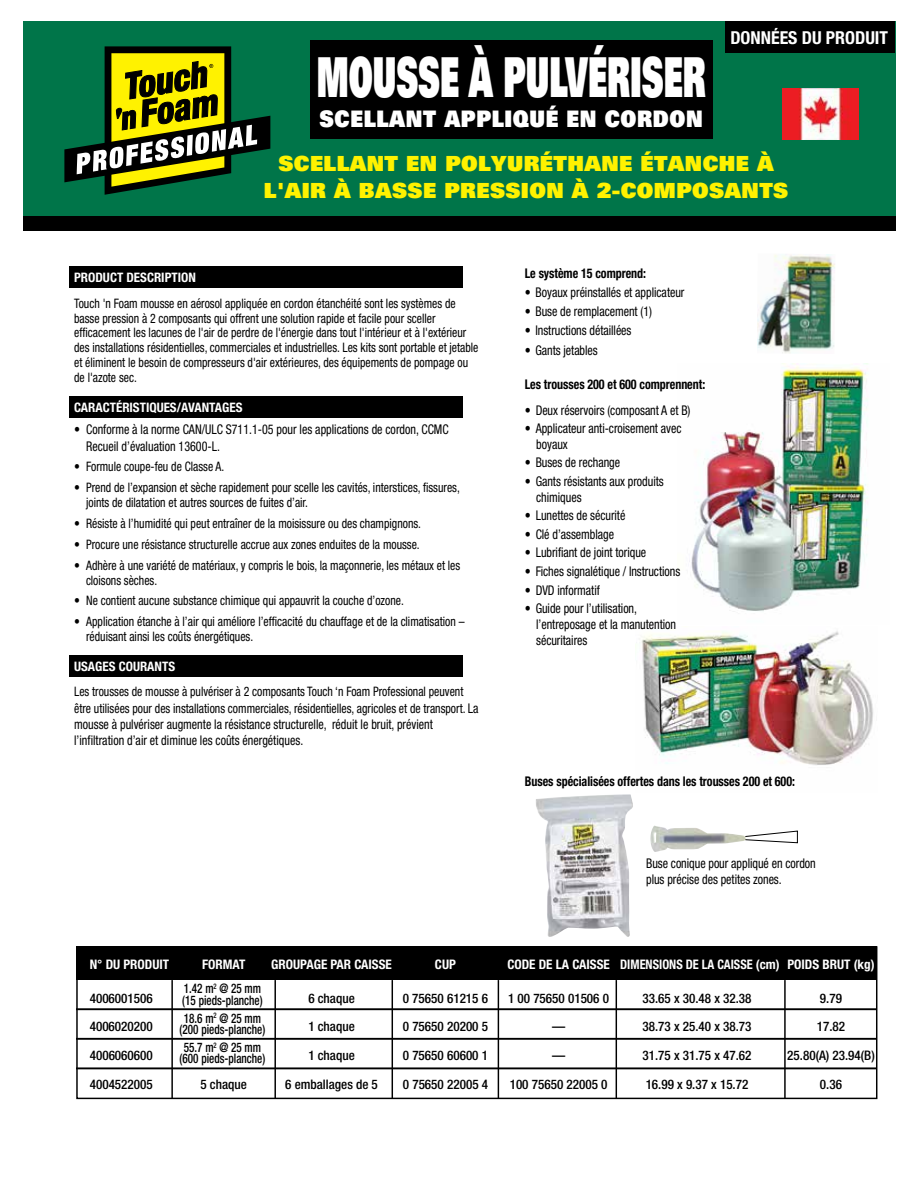
<style>
.page{position:relative;width:918px;height:1188px;background:#fff}
.page>*{position:absolute;margin:0;border:0;box-sizing:border-box;transform-origin:0 0}
.t1{font:55.05px "Univers LT Std X Black";color:#fff;scale:.55 1}
.t2{font:22.8px "Univers LT Std X Black";letter-spacing:.03em;color:#fff;scale:.88 1}
.t3{font:20.85px/26.8px "Univers LT Std X Black";letter-spacing:.02em;color:#fff200;text-align:center}
.t4{font:700 condensed 17.85px "Helvetica Neue";color:#fff}
.t5{font:condensed 13.35px/15.6px "Helvetica Neue";letter-spacing:-.005em;color:#000;scale:.9 1}
.t6{font:700 condensed 13.35px "Helvetica Neue";letter-spacing:-.005em;color:#000;scale:.9 1}
.t7{font:500 condensed 13.2px "Helvetica Neue";color:#000}
.t8{font:700 condensed 13.2px "Helvetica Neue";color:#fff}
.t9{font:500 condensed 13.2px/11.2px "Helvetica Neue";color:#000;text-align:center;scale:.85 1}
.t10{font:condensed 13.05px/14.9px "Helvetica Neue";color:#000;scale:.9 1}
.t11{font:700 condensed 13.05px "Helvetica Neue";color:#fff}
.s1{font-size:13.35px}
</style>
<div class="page">
<img style="left:689px;top:366px;width:179px;height:246px">
<img style="left:641px;top:631px;width:232px;height:134px">
<div style="left:23px;top:22px;width:872px;height:200px;background:#007549"></div>
<div style="left:23px;top:216px;width:872px;height:15px;background:#000"></div>
<div style="left:725px;top:22px;width:170px;height:31px;background:#000"></div>
<svg style="left:64px;top:46px;width:206px;height:221px"></svg>
<div style="left:69px;top:396px;width:394px;height:22px;background:#000"></div>
<div style="left:69px;top:656px;width:394px;height:21px;background:#000"></div>
<div style="left:69px;top:267px;width:394px;height:21px;background:#000"></div>
<img style="left:650px;top:826px;width:95px;height:26px">
<svg style="left:745px;top:830px;width:53px;height:14px"></svg>
<div style="left:77px;top:947px;width:800px;height:33px;background:#000"></div>
<div style="left:76px;top:946px;width:801px;height:153px;border:1px solid #000"></div>
<hr style="left:171px;top:980px;width:2px;height:118px;background:#000">
<hr style="left:274px;top:980px;width:2px;height:118px;background:#000">
<hr style="left:392px;top:980px;width:1px;height:118px;background:#000">
<hr style="left:498px;top:980px;width:1px;height:118px;background:#000">
<hr style="left:616px;top:980px;width:1px;height:118px;background:#000">
<hr style="left:784px;top:980px;width:2px;height:118px;background:#000">
<hr style="left:76px;top:1008px;width:800px;height:2px;background:#000">
<hr style="left:76px;top:1038px;width:800px;height:2px;background:#000">
<hr style="left:76px;top:1067px;width:800px;height:2px;background:#000">
<img style="left:536px;top:794px;width:97px;height:143px">
<img style="left:782px;top:89px;width:76px;height:50px">
<div style="left:310px;top:41px;width:403px;height:98px;background:#000"></div>
<img style="left:757px;top:254px;width:78px;height:99px">
<h1 class="t1" style="left:317px;top:41px;width:709px">MOUSSE À PULVÉRISER</h1>
<h2 class="t2" style="left:320px;top:104px;width:437px">SCELLANT APPLIQUÉ EN CORDON</h2>
<h3 class="t4" style="left:730px;top:27px;width:159px">DONNÉES DU PRODUIT</h3>
<h3 class="t3" style="left:264px;top:150px;width:526px">SCELLANT EN POLYURÉTHANE ÉTANCHE À<br>L'AIR À BASSE PRESSION À 2-COMPOSANTS</h3>
<p class="t11" style="left:74px;top:270px;width:123px">PRODUCT DESCRIPTION</p>
<p class="t10" style="left:74px;top:296px;width:451px">Touch 'n Foam mousse en aérosol appliquée en cordon étanchéité sont les systèmes de basse pression à 2 composants qui offrent une solution rapide et facile pour sceller efficacement les lacunes de l'air de perdre de l'énergie dans tout l'intérieur et à l'extérieur des installations résidentielles, commerciales et industrielles. Les kits sont portable et jetable et éliminent le besoin de compresseurs d'air extérieures, des équipements de pompage ou de l'azote sec.</p>
<p class="t11" style="left:74px;top:399px;width:170px">CARACTÉRISTIQUES/AVANTAGES</p>
<p class="t5" style="left:86px;top:421px;width:404px;line-height:16.4px;text-indent:-12px">• Conforme à la norme CAN/ULC S711.1-05 pour les applications de cordon, CCMC<br>Recueil d’évaluation 13600-L.</p>
<p class="t10" style="left:74px;top:459px;width:168px">• Formule coupe-feu de Classe A.</p>
<p class="t10" style="left:86px;top:480px;width:417px;text-indent:-12px">• Prend de l’expansion et sèche rapidement pour scelle les cavités, interstices, fissures, joints de dilatation et autres sources de fuites d’air.</p>
<p class="t10" style="left:74px;top:516px;width:387px">• Résiste à l’humidité qui peut entraîner de la moisissure ou des champignons.</p>
<p class="t10" style="left:74px;top:537px;width:386px">• Procure une résistance structurelle accrue aux zones enduites de la mousse.</p>
<p class="t10" style="left:86px;top:558px;width:417px;text-indent:-12px">• Adhère à une variété de matériaux, y compris le bois, la maçonnerie, les métaux et les cloisons sèches.</p>
<p class="t10" style="left:74px;top:593px;width:368px">• Ne contient aucune substance chimique qui appauvrit la couche d’ozone.</p>
<p class="t10" style="left:86px;top:614px;width:422px;text-indent:-12px">• Application étanche à l’air qui améliore l’efficacité du chauffage et de la climatisation – réduisant ainsi les coûts énergétiques.</p>
<p class="t11" style="left:74px;top:658px;width:102px">USAGES COURANTS</p>
<p class="t10" style="left:74px;top:683px;width:451px;line-height:16.4px">Les trousses de mousse à pulvériser à 2 composants Touch ‘n Foam Professional peuvent être utilisées pour des installations commerciales, résidentielles, agricoles et de transport. <span class="s1">La</span></p>
<p class="t5" style="left:74px;top:716px;width:400px;line-height:16.4px">mousse à pulvériser augmente la résistance structurelle, réduit le bruit, prévient l’infiltration d’air et diminue les coûts énergétiques.</p>
<p class="t6" style="left:525px;top:265px;width:136px">Le système 15 comprend:</p>
<p class="t5" style="left:525px;top:285px;width:179px">• Boyaux préinstallés et applicateur</p>
<p class="t5" style="left:525px;top:304px;width:143px">• Buse de remplacement (1)</p>
<p class="t5" style="left:525px;top:323px;width:120px">• Instructions détaillées</p>
<p class="t5" style="left:525px;top:342px;width:83px">• Gants jetables</p>
<p class="t6" style="left:525px;top:376px;width:202px">Les trousses 200 et 600 comprennent:</p>
<p class="t5" style="left:525px;top:402px;width:186px">• Deux réservoirs (composant A et B)</p>
<p class="t5" style="left:536px;top:421px;width:163px;text-indent:-11px">• Applicateur anti-croisement avec boyaux</p>
<p class="t5" style="left:525px;top:455px;width:107px">• Buses de rechange</p>
<p class="t5" style="left:536px;top:473px;width:143px;text-indent:-11px">• Gants résistants aux produits chimiques</p>
<p class="t5" style="left:525px;top:508px;width:113px">• Lunettes de sécurité</p>
<p class="t5" style="left:525px;top:526px;width:101px">• Clé d’assemblage</p>
<p class="t5" style="left:525px;top:545px;width:136px">• Lubrifiant de joint torique</p>
<p class="t5" style="left:525px;top:563px;width:174px">• Fiches signalétique / Instructions</p>
<p class="t5" style="left:525px;top:582px;width:85px">• DVD informatif</p>
<p class="t5" style="left:536px;top:601px;width:157px;text-indent:-11px">• Guide pour l’utilisation, l’entreposage et la manutention sécuritaires</p>
<p class="t6" style="left:525px;top:773px;width:302px">Buses spécialisées offertes dans les trousses 200 et 600:</p>
<p class="t5" style="left:646px;top:855px;width:190px">Buse conique pour appliqué en cordon plus précise des petites zones.</p>
<p class="t8" style="left:90px;top:956px;width:81px">N° DU PRODUIT</p>
<p class="t8" style="left:202px;top:956px;width:45px">FORMAT</p>
<p class="t8" style="left:271px;top:956px;width:122px">GROUPAGE PAR CAISSE</p>
<p class="t8" style="left:435px;top:956px;width:22px">CUP</p>
<p class="t8" style="left:507px;top:956px;width:369px">CODE DE LA CAISSE DIMENSIONS DE LA CAISSE (cm) POIDS BRUT (kg)</p>
<p class="t9" style="left:182px;top:983px;width:96px;text-align:left">1.42 m<sup>2</sup> @ 25 mm (15 pieds-planche)</p>
<p class="t9" style="left:180px;top:1012px;width:102px">18.6 m<sup>2</sup> @ 25 mm (200 pieds-planche)</p>
<p class="t9" style="left:180px;top:1041px;width:102px">55.7 m<sup>2</sup> @ 25 mm (600 pieds-planche)</p>
<p class="t7" style="left:90px;top:990px;width:65px">4006001506</p>
<p class="t7" style="left:308px;top:990px;width:48px">6 chaque</p>
<p class="t7" style="left:403px;top:990px;width:87px">0 75650 61215 6</p>
<p class="t7" style="left:508px;top:990px;width:103px">1 00 75650 01506 0</p>
<p class="t7" style="left:642px;top:990px;width:111px">33.65 x 30.48 x 32.38</p>
<p class="t7" style="left:820px;top:990px;width:24px">9.79</p>
<p class="t7" style="left:90px;top:1019px;width:65px">4006020200</p>
<p class="t7" style="left:308px;top:1019px;width:48px">1 chaque</p>
<p class="t7" style="left:403px;top:1019px;width:87px">0 75650 20200 5</p>
<p class="t7" style="left:552px;top:1019px;width:15px">—</p>
<p class="t7" style="left:643px;top:1019px;width:111px">38.73 x 25.40 x 38.73</p>
<p class="t7" style="left:817px;top:1019px;width:30px">17.82</p>
<p class="t7" style="left:90px;top:1048px;width:65px">4006060600</p>
<p class="t7" style="left:308px;top:1048px;width:48px">1 chaque</p>
<p class="t7" style="left:403px;top:1048px;width:87px">0 75650 60600 1</p>
<p class="t7" style="left:552px;top:1048px;width:15px">—</p>
<p class="t7" style="left:643px;top:1048px;width:111px">31.75 x 31.75 x 47.62</p>
<p class="t7" style="left:787px;top:1048px;width:89px">25.80(A) 23.94(B)</p>
<p class="t7" style="left:90px;top:1076px;width:65px">4004522005</p>
<p class="t7" style="left:201px;top:1076px;width:48px">5 chaque</p>
<p class="t7" style="left:285px;top:1076px;width:94px">6 emballages de 5</p>
<p class="t7" style="left:403px;top:1076px;width:87px">0 75650 22005 4</p>
<p class="t7" style="left:510px;top:1076px;width:99px">100 75650 22005 0</p>
<p class="t7" style="left:646px;top:1076px;width:104px">16.99 x 9.37 x 15.72</p>
<p class="t7" style="left:820px;top:1076px;width:24px">0.36</p>
</div>
